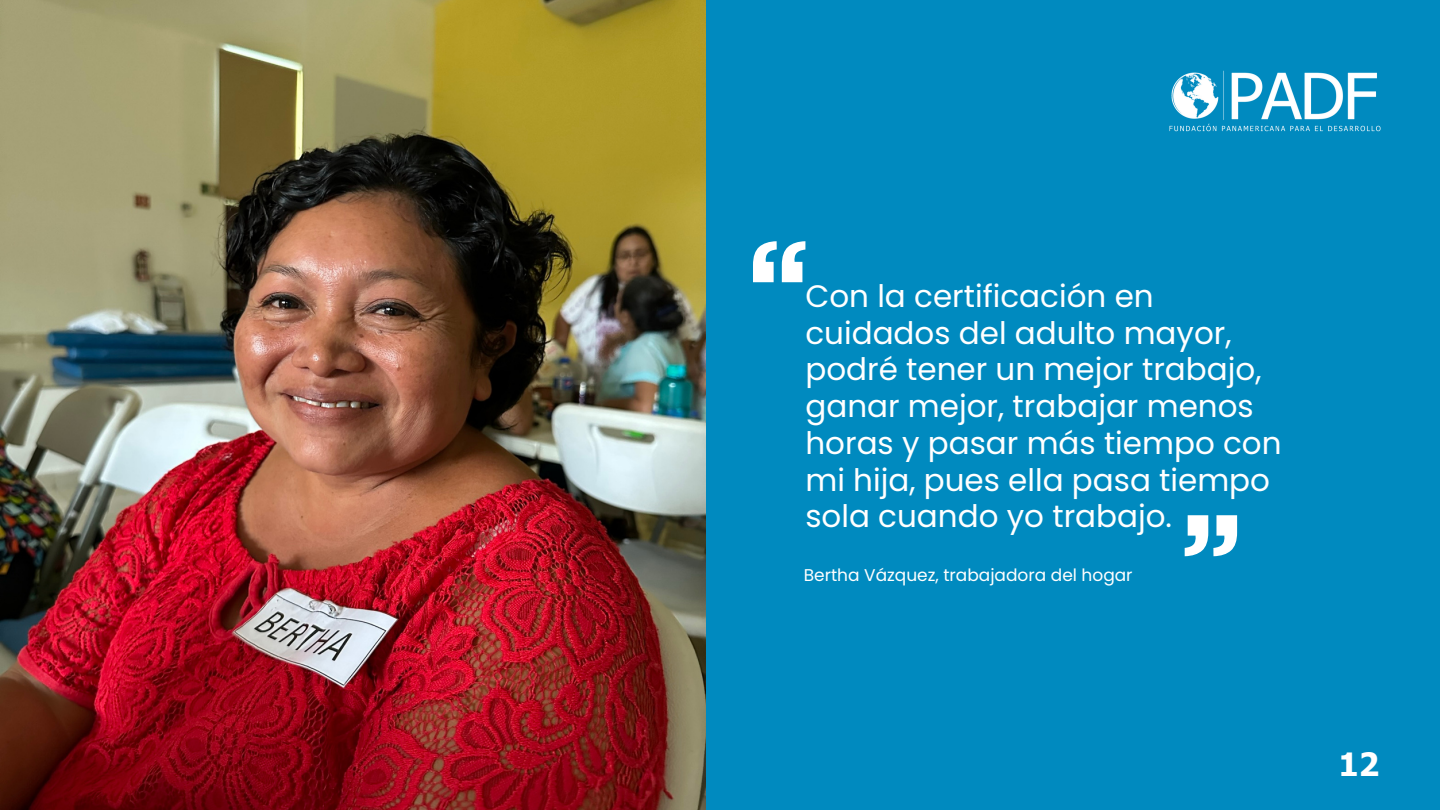
<style>
.page{position:relative;width:1440px;height:810px;background:#008abf}
.page>*{position:absolute;margin:0;border:0;box-sizing:border-box;transform-origin:0 0}
.t1{font:700 32px "Tahoma";color:#fff}
.t2{font:31px/36.8px "Poppins";color:#fff}
.t3{font:17px "Poppins";color:#fff}
</style>
<div class="page">
<svg style="left:753px;top:241px;width:52px;height:41px"></svg>
<svg style="left:1185px;top:515px;width:52px;height:41px"></svg>
<img style="left:0;top:0;width:706px;height:810px">
<img style="left:1169px;top:70px;width:212px;height:62px">
<p class="t2" style="left:805px;top:278px;width:478px">Con la certificación en cuidados del adulto mayor, podré tener un mejor trabajo, ganar mejor, trabajar menos horas y pasar más tiempo con mi hija, pues ella pasa tiempo sola cuando yo trabajo.</p>
<p class="t3" style="left:804px;top:563px;width:330px">Bertha Vázquez, trabajadora del hogar</p>
<p class="t1" style="left:1339px;top:744px;width:42px">12</p>
</div>
